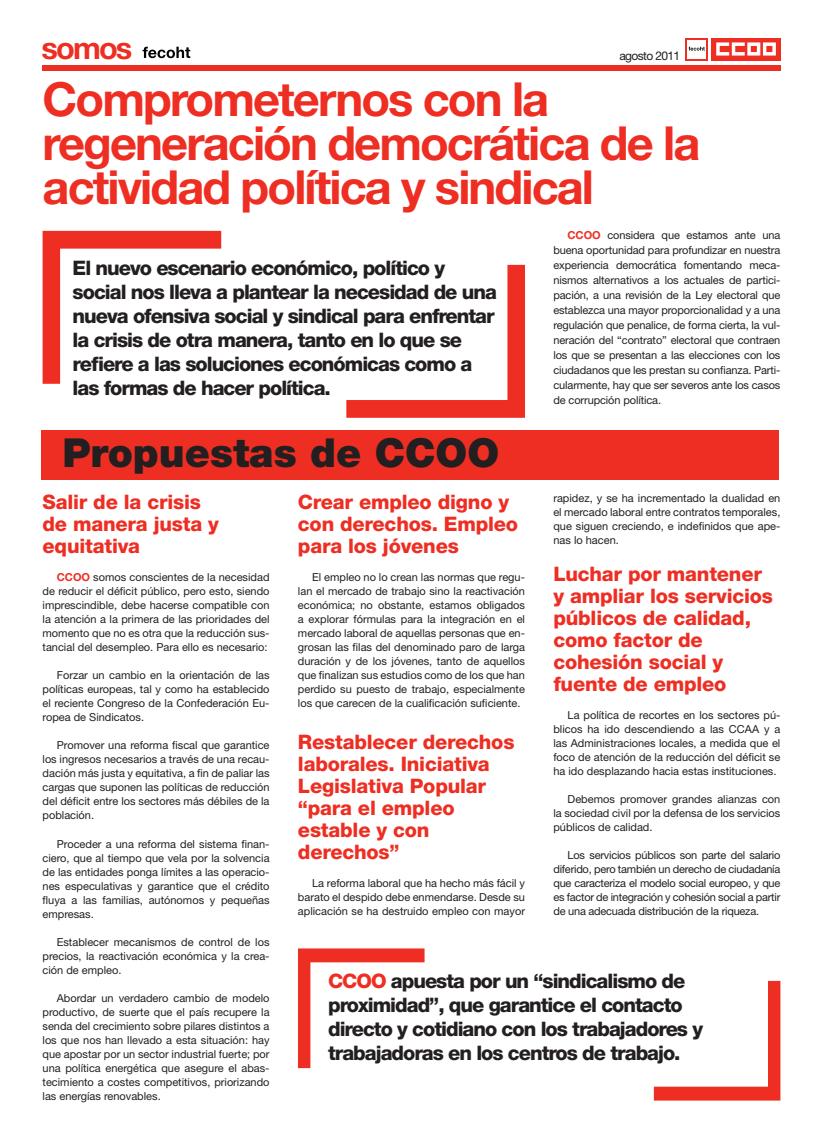
<style>
.page{position:relative;width:823px;height:1134px;background:#fff}
.page>*{position:absolute;margin:0;border:0;box-sizing:border-box;transform-origin:0 0}
.t1{font:700 47px/44px "Helvetica Neue LT Std";letter-spacing:-.04em;color:#ee2e22}
.t2{font:900 40px "Helvetica Neue LT Std";color:#231f20}
.t3{font:700 30.7px "Helvetica Neue LT Std";letter-spacing:-.06em;color:#ee2e22}
.t4{font:800 20px/24px "Helvetica Neue LT Std";letter-spacing:-.05em;color:#231f20}
.t5{font:800 20px/22px "Helvetica Neue LT Std";letter-spacing:-.01em;color:#ee2e22}
.t6{font:12px "Helvetica Neue LT Std";letter-spacing:-.05em;color:#231f20}
.t7{font:11px/14px "Helvetica Neue LT Std";color:#231f20;text-align:justify}
.s1{font-weight:700;color:#ee2e22}
.s2{color:#ee2e22}
</style>
<div class="page">
<div style="left:42px;top:65px;width:738px;height:6px;background:#ee2e22"></div>
<svg style="left:142px;top:47px;width:48px;height:11px"></svg>
<div style="left:710px;top:38px;width:70px;height:22px;background:#ee2e22"></div>
<svg style="left:716px;top:42px;width:59px;height:14px"></svg>
<div style="left:685px;top:38px;width:22px;height:22px;background:linear-gradient(to right,#fff,#fff)"></div>
<div style="left:687px;top:40px;width:18px;height:18px;background:#fff"></div>
<svg style="left:688px;top:47px;width:16px;height:4px"></svg>
<div style="left:41px;top:430px;width:737px;height:50px;background:#ee2e22"></div>
<svg style="left:346px;top:265px;width:178px;height:153px"></svg>
<svg style="left:43px;top:231px;width:178px;height:153px"></svg>
<svg style="left:298px;top:948px;width:126px;height:120px"></svg>
<svg style="left:653px;top:981px;width:127px;height:119px"></svg>
<h3 class="t3" style="left:41px;top:29px;width:92px">somos</h3>
<p class="t6" style="left:619px;top:49px;width:62px">agosto 2011</p>
<h1 class="t1" style="left:43px;top:76px;width:659px">Comprometernos con la regeneración democrática de la actividad política y sindical</h1>
<p class="t4" style="left:73px;top:256px;width:425px">El nuevo escenario económico, político y social nos lleva a plantear la necesidad de una nueva ofensiva social y sindical para enfrentar la crisis de otra manera, tanto en lo que se refiere a las soluciones económicas como a las formas de hacer política.</p>
<h2 class="t2" style="left:62px;top:429px;width:438px">Propuestas de CCOO</h2>
<p class="t7" style="left:553px;top:227px;width:228px;line-height:15px;text-indent:14px"><span class="s1">CCOO</span> considera que estamos ante una buena oportunidad para profundizar en nuestra experiencia democrática fomentando meca&shy;nismos alternativos a los actuales de partici&shy;pación, a una revisión de la Ley electoral que establezca una mayor proporcionalidad y a una regulación que penalice, de forma cierta, la vul&shy;neración del “contrato” electoral que contraen los que se presentan a las elecciones con los ciudadanos que les prestan su confianza. Parti&shy;cularmente, hay que ser severos ante los casos de corrupción política.</p>
<h3 class="t5" style="left:43px;top:491px;width:178px">Salir de la crisis de manera justa y equitativa</h3>
<p class="t7" style="left:43px;top:570px;width:228px;text-indent:14px"><span class="s1">CCOO</span> somos conscientes de la necesidad de reducir el déficit público, pero esto, siendo imprescindible, debe hacerse compatible con la atención a la primera de las prioridades del momento que no es otra que la reducción sus&shy;tancial del desempleo. Para ello es necesario:</p>
<p class="t7" style="left:43px;top:668px;width:228px;text-indent:14px">Forzar un cambio en la orientación de las políticas europeas, tal y como ha establecido el reciente Congreso de la Confederación Eu&shy;ropea de Sindicatos.</p>
<p class="t7" style="left:43px;top:738px;width:228px;text-indent:14px">Promover una reforma fiscal que garantice los ingresos necesarios a través de una recau&shy;dación más justa y equitativa, a fin de paliar las cargas que suponen las políticas de reducción del déficit entre los sectores más débiles de la población.</p>
<p class="t7" style="left:43px;top:836px;width:228px;text-indent:14px">Proceder a una reforma del sistema finan&shy;ciero, que al tiempo que vela por la solvencia de las entidades ponga límites a las operacio&shy;nes especulativas y garantice que el crédito fluya a las familias, autónomos y pequeñas empresas.</p>
<p class="t7" style="left:43px;top:935px;width:228px;text-indent:14px">Establecer mecanismos de control de los precios, la reactivación económica y la crea&shy;ción de empleo.</p>
<p class="t7" style="left:43px;top:991px;width:228px;text-indent:14px">Abordar un verdadero cambio de modelo productivo, de suerte que el país recupere la senda del crecimiento sobre pilares distintos a los que nos han llevado a esta situación: hay que apostar por un sector industrial fuerte; por una política energética que asegure el abas&shy;tecimiento a costes competitivos, priorizando las energías renovables.</p>
<h3 class="t5" style="left:298px;top:491px;width:221px">Crear empleo digno y con derechos. Empleo para los jóvenes</h3>
<p class="t7" style="left:298px;top:570px;width:228px;text-indent:14px">El empleo no lo crean las normas que regu&shy;lan el mercado de trabajo sino la reactivación económica; no obstante, estamos obligados a explorar fórmulas para la integración en el mercado laboral de aquellas personas que en&shy;grosan las filas del denominado paro de larga duración y de los jóvenes, tanto de aquellos que finalizan sus estudios como de los que han perdido su puesto de trabajo, especialmente los que carecen de la cualificación suficiente.</p>
<h3 class="t5" style="left:298px;top:731px;width:218px">Restablecer derechos laborales. Iniciativa<br>Legislativa Popular “para el empleo estable y con derechos”</h3>
<p class="t7" style="left:298px;top:876px;width:228px;text-indent:14px">La reforma laboral que ha hecho más fácil y barato el despido debe enmendarse. Desde su aplicación se ha destruido empleo con mayor</p>
<p class="t7" style="left:553px;top:491px;width:228px">rapidez, y se ha incrementado la dualidad en el mercado laboral entre contratos temporales, que siguen creciendo, e indefinidos que ape&shy;nas lo hacen.</p>
<h3 class="t5" style="left:553px;top:562px;width:221px">Luchar por mantener y ampliar los servicios públicos de calidad, como factor de cohesión social y fuente de empleo</h3>
<p class="t7" style="left:553px;top:708px;width:228px;text-indent:14px">La política de recortes en los sectores pú&shy;blicos ha ido descendiendo a las CCAA y a las Administraciones locales, a medida que el foco de atención de la reducción del déficit se ha ido desplazando hacia estas instituciones.</p>
<p class="t7" style="left:553px;top:792px;width:228px;text-indent:14px">Debemos promover grandes alianzas con la sociedad civil por la defensa de los servicios públicos de calidad.</p>
<p class="t7" style="left:553px;top:848px;width:228px;text-indent:14px">Los servicios públicos son parte del salario diferido, pero también un derecho de ciudadanía que caracteriza el modelo social europeo, y que es factor de integración y cohesión social a partir de una adecuada distribución de la riqueza.</p>
<h3 class="t4" style="left:328px;top:969px;width:376px"><span class="s2">CCOO</span> apuesta por un “sindicalismo de proximidad”, que garantice el contacto directo y cotidiano con los trabajadores y trabajadoras en los centros de trabajo.</h3>
</div>
